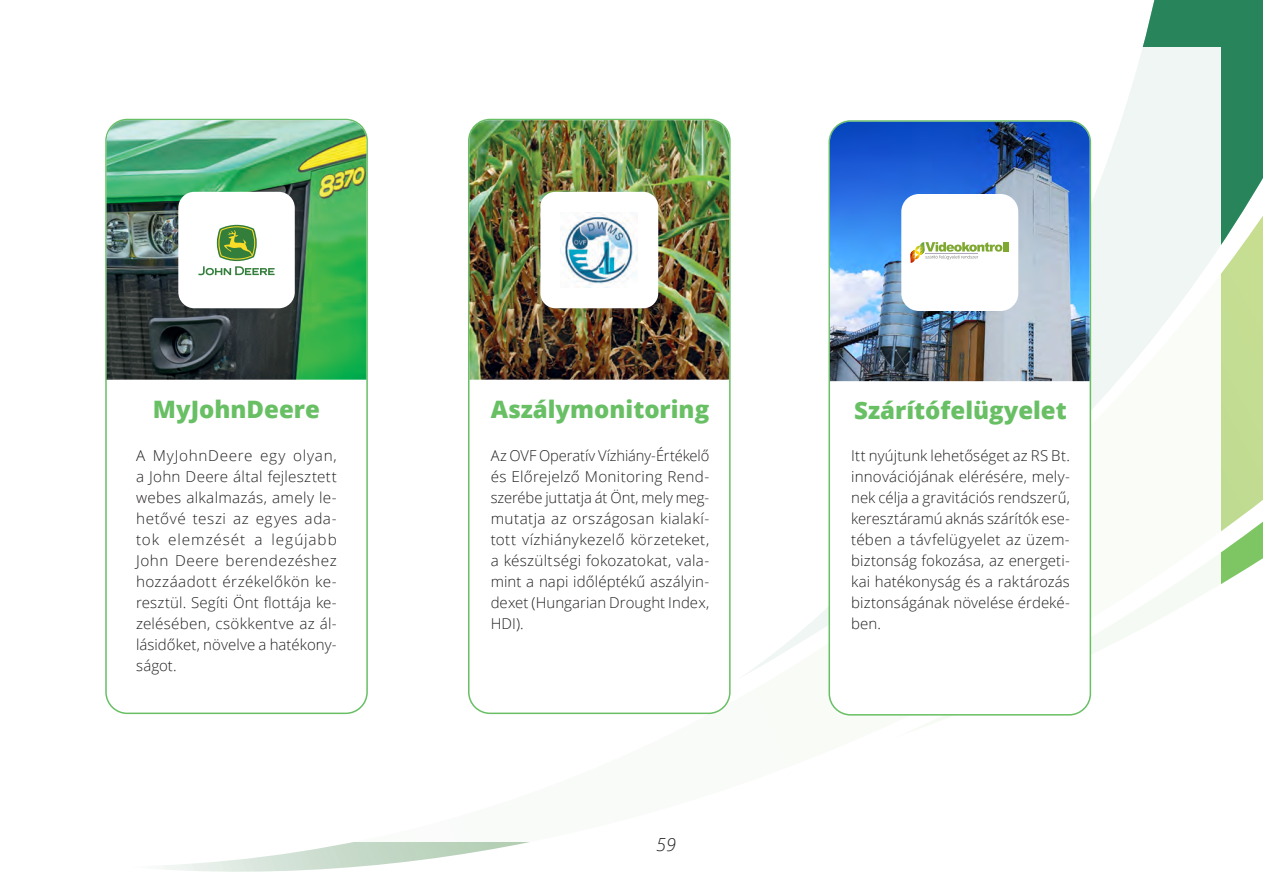
<style>
.page{position:relative;width:1263px;height:893px;background:#fff}
.page>*{position:absolute;margin:0;border:0;box-sizing:border-box;transform-origin:0 0}
.t1{font:800 24px "Open Sans";color:#68bf64}
.t2{font:italic 300 18px "Open Sans";color:#231f20}
.t3{font:300 15px/21px "Open Sans";letter-spacing:.005em;color:#231f20;text-align:justify}
</style>
<div class="page">
<svg style="left:163px;top:842px;width:367px;height:30px"></svg>
<svg style="left:1142px;top:0;width:121px;height:584px;background:#84ba85"></svg>
<div style="left:0;top:48px;width:1220px;height:794px;background:#fff"></div>
<div style="left:828px;top:120px;width:263px;height:596px;border:2px solid #68bf64;border-radius:21px"></div>
<img style="left:830px;top:122px;width:260px;height:259px">
<div style="left:901px;top:194px;width:117px;height:117px;background:#fff;border-radius:18px"></div>
<svg style="left:910px;top:242px;width:99px;height:21px"></svg>
<div style="left:105px;top:119px;width:263px;height:595px;border:2px solid #68bf64;border-radius:21px"></div>
<img style="left:107px;top:120px;width:259px;height:260px">
<div style="left:178px;top:192px;width:117px;height:116px;background:#fff;border-radius:16px"></div>
<svg style="left:198px;top:225px;width:77px;height:50px"></svg>
<div style="left:468px;top:119px;width:263px;height:595px;border:2px solid #68bf64;border-radius:21px"></div>
<img style="left:469px;top:120px;width:260px;height:260px">
<div style="left:540px;top:192px;width:118px;height:116px;background:#fff;border-radius:15px"></div>
<img style="left:562px;top:212px;width:76px;height:76px">
<h1 class="t1" style="left:153px;top:391px;width:169px">MyJohnDeere</h1>
<p class="t3" style="left:136px;top:445px;width:202px">A MyJohnDeere egy olyan, a John Deere által fejlesztett webes alkalmazás, amely le&shy;hetővé teszi az egyes ada&shy;tok elemzését a legújabb John Deere berendezéshez hozzáadott érzékelőkön ke&shy;resztül. Segíti Önt flottája ke&shy;zelésében, csökkentve az ál&shy;lásidőket, növelve a hatékony&shy;ságot.</p>
<h1 class="t1" style="left:491px;top:391px;width:220px">Aszálymonitoring</h1>
<p class="t3" style="left:491px;top:445px;width:220px">Az OVF Operatív Vízhiány-Értékelő és Előrejelző Monitoring Rend&shy;szerébe juttatja át Önt, mely meg&shy;mutatja az országosan kialakí&shy;tott vízhiánykezelő körzeteket, a készültségi fokozatokat, vala&shy;mint a napi időléptékű aszályin&shy;dexet (Hungarian Drought Index, HDI).</p>
<p class="t2" style="left:656px;top:832px;width:21px">59</p>
<h1 class="t1" style="left:854px;top:392px;width:214px">Szárítófelügyelet</h1>
<p class="t3" style="left:851px;top:445px;width:220px">Itt nyújtunk lehetőséget az RS Bt. innovációjának elérésére, mely&shy;nek célja a gravitációs rendszerű, keresztáramú aknás szárítók ese&shy;tében a távfelügyelet az üzem&shy;biztonság fokozása, az energeti&shy;kai hatékonyság és a raktározás biztonságának növelése érdeké&shy;ben.</p>
</div>
